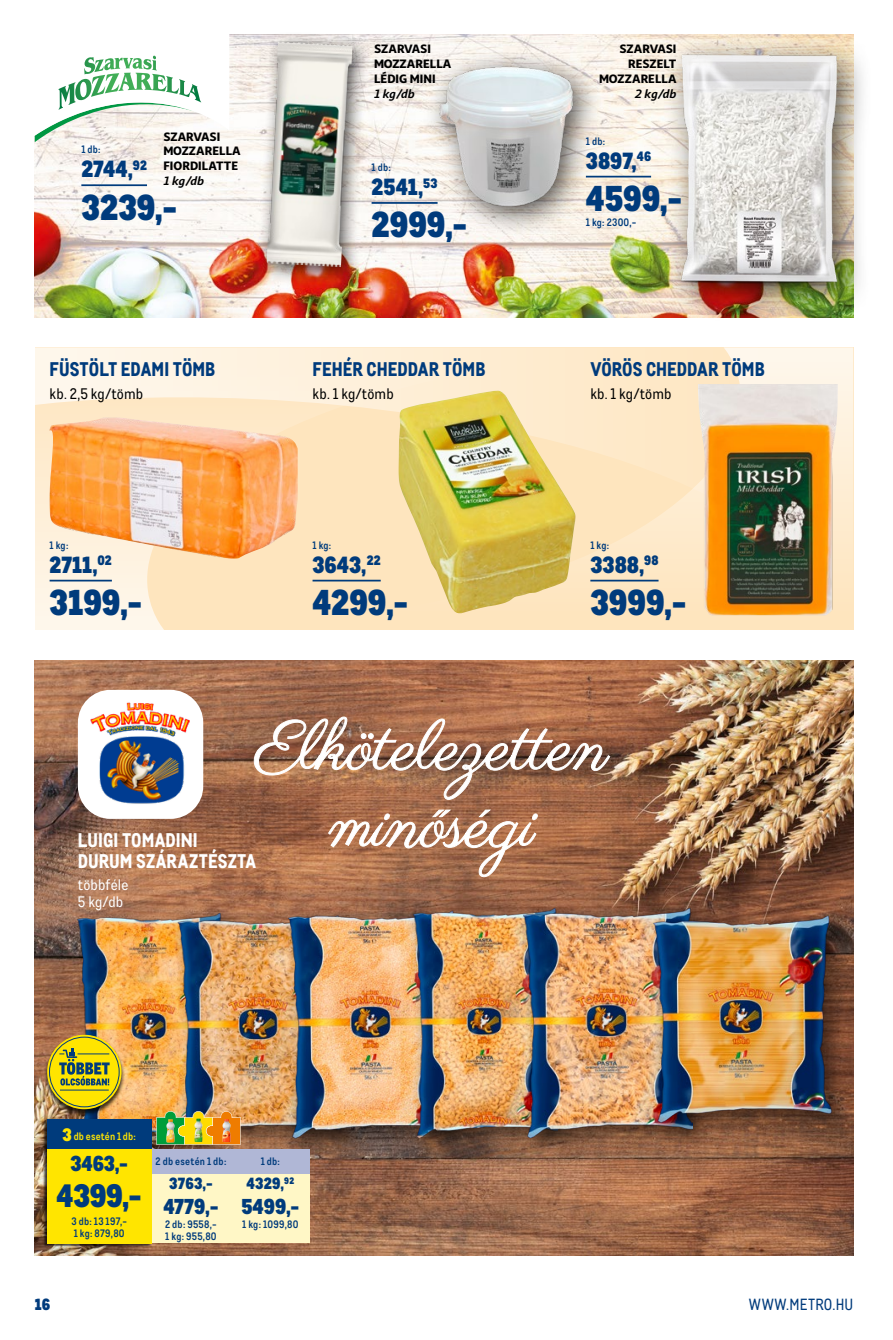
<style>
.page{position:relative;width:893px;height:1340px;background:#fff}
.page>*{position:absolute;margin:0;border:0;box-sizing:border-box;transform-origin:0 0}
.t1{font:900 35px "CA Metro";letter-spacing:-.005em;color:#003b7c}
.t2{font:900 31.5px "CA Metro";color:#003b7c}
.t3{font:900 22.75px "CA Metro";color:#003b7c}
.t4{font:900 21px "CA Metro";color:#003b7c}
.t5{font:800 19.25px "CA Metro";letter-spacing:.005em;color:#003b7c}
.t6{font:800 19.25px/21px "CA Metro";letter-spacing:.005em;color:#fff}
.t7{font:900 15.75px "CA Metro";letter-spacing:.01em;color:#003b7c}
.t8{font:15.75px "CA Metro";letter-spacing:.015em;color:#003b7c}
.t9{font:14.88px "CA Metro";letter-spacing:.01em;color:#000}
.t10{font:14.88px/17.5px "CA Metro";letter-spacing:.01em;color:#fff}
.t11{font:900 12.25px/14.7px "Sana Sans Alt";color:#000}
.t12{font:italic 700 12.25px "Sana Sans Alt";letter-spacing:-.01em;color:#000}
.t13{font:700 10.5px/12.2px "CA Metro";letter-spacing:.025em;color:#003b7c}
.t14{font:700 10.5px "CA Metro";letter-spacing:.015em;color:#ffe500}
.s1{font-weight:900;font-size:17.5px}
</style>
<div class="page">
<svg style="left:35px;top:347px;width:818px;height:283px;background:#fdeacc"></svg>
<img style="left:49px;top:417px;width:249px;height:141px">
<img style="left:399px;top:391px;width:176px;height:224px">
<img style="left:697px;top:384px;width:141px;height:231px">
<hr style="left:50px;top:579px;width:62px;height:2px;background:#003b7c">
<hr style="left:313px;top:579px;width:68px;height:2px;background:#003b7c">
<hr style="left:590px;top:579px;width:68px;height:2px;background:#003b7c">
<img style="left:35px;top:660px;width:818px;height:595px">
<svg style="left:327px;top:809px;width:211px;height:68px"></svg>
<svg style="left:253px;top:716px;width:358px;height:84px;background:#ac8169"></svg>
<div style="left:70px;top:905px;width:174px;height:259px;background:#000;opacity:.5"></div>
<img style="left:78px;top:913px;width:92px;height:229px">
<div style="left:78px;top:690px;width:125px;height:129px;background:#fff;border-radius:33px"></div>
<img style="left:90px;top:702px;width:100px;height:102px">
<div style="left:170px;top:907px;width:193px;height:252px;background:#000;opacity:.5"></div>
<img style="left:175px;top:913px;width:106px;height:226px">
<div style="left:281px;top:903px;width:197px;height:257px;background:#000;opacity:.5"></div>
<img style="left:285px;top:908px;width:121px;height:233px">
<div style="left:406px;top:900px;width:174px;height:259px;background:#000;opacity:.5"></div>
<img style="left:413px;top:908px;width:103px;height:229px">
<div style="left:516px;top:900px;width:198px;height:259px;background:#000;opacity:.5"></div>
<img style="left:523px;top:908px;width:122px;height:229px">
<div style="left:645px;top:907px;width:211px;height:238px;background:#000;opacity:.5"></div>
<img style="left:651px;top:913px;width:183px;height:212px">
<div style="left:231px;top:1148px;width:79px;height:25px;background:#b0b7d6"></div>
<div style="left:231px;top:1218px;width:79px;height:25px;background:#fff7c6"></div>
<div style="left:231px;top:1192px;width:79px;height:26px;background:#fff7c6"></div>
<div style="left:231px;top:1173px;width:79px;height:19px;background:#fff7c6"></div>
<div style="left:151px;top:1148px;width:80px;height:25px;background:#b0b7d6"></div>
<div style="left:151px;top:1218px;width:80px;height:25px;background:#fff7c6"></div>
<div style="left:151px;top:1192px;width:80px;height:26px;background:#fff7c6"></div>
<div style="left:151px;top:1173px;width:80px;height:19px;background:#fff7c6"></div>
<div style="left:43px;top:1118px;width:109px;height:128px;background:#000;opacity:.75"></div>
<div style="left:47px;top:1119px;width:104px;height:29px;background:#003b7c"></div>
<div style="left:47px;top:1213px;width:104px;height:30px;background:#ffe500"></div>
<div style="left:47px;top:1178px;width:104px;height:35px;background:#ffe500"></div>
<div style="left:47px;top:1148px;width:104px;height:30px;background:#ffe500"></div>
<div style="left:44px;top:1034px;width:81px;height:81px;background:#000;opacity:.75"></div>
<svg style="left:47px;top:1034px;width:75px;height:75px;background:#e5d20d"></svg>
<div style="left:49px;top:1036px;width:71px;height:71px;border:1px solid #003b7c;border-radius:50%"></div>
<hr style="left:60px;top:1089px;width:49px;height:1px;background:#003b7c">
<svg style="left:59px;top:1048px;width:51px;height:37px;background:#9ca32f"></svg>
<img style="left:156px;top:1111px;width:85px;height:33px">
<img style="left:35px;top:35px;width:626px;height:282px">
<div style="left:256px;top:31px;width:116px;height:255px;background:#000;opacity:.7"></div>
<img style="left:267px;top:42px;width:86px;height:225px">
<div style="left:422px;top:48px;width:182px;height:188px;background:#000;opacity:.7"></div>
<img style="left:434px;top:61px;width:145px;height:149px">
<div style="left:661px;top:34px;width:211px;height:289px;background:#000;opacity:.7"></div>
<img style="left:675px;top:53px;width:169px;height:248px">
<img style="left:35px;top:139px;width:159px;height:3px">
<svg style="left:35px;top:35px;width:194px;height:104px"></svg>
<hr style="left:372px;top:202px;width:66px;height:2px;background:#003b7c">
<hr style="left:81px;top:184px;width:66px;height:2px;background:#003b7c">
<hr style="left:586px;top:176px;width:65px;height:1px;background:#003b7c">
<p class="t11" style="left:163px;top:128px;width:79px">SZARVASI<br>MOZZARELLA<br>FIORDILATTE</p>
<p class="t12" style="left:163px;top:173px;width:42px">1 kg/db</p>
<p class="t13" style="left:81px;top:142px;width:21px">1 db:</p>
<h3 class="t3" style="left:81px;top:150px;width:67px">2744,<sup>92</sup></h3>
<h1 class="t1" style="left:81px;top:177px;width:97px">3239,-</h1>
<h3 class="t5" style="left:50px;top:353px;width:167px">FÜSTÖLT EDAMI TÖMB</h3>
<h3 class="t9" style="left:50px;top:383px;width:95px">kb. 2,5 kg/tömb</h3>
<p class="t13" style="left:50px;top:538px;width:20px">1 kg:</p>
<h3 class="t3" style="left:50px;top:545px;width:64px">2711,<sup>02</sup></h3>
<h1 class="t1" style="left:50px;top:572px;width:94px">3199,-</h1>
<p class="t11" style="left:374px;top:41px;width:79px">SZARVASI<br>MOZZARELLA<br>LÉDIG MINI</p>
<p class="t12" style="left:374px;top:86px;width:42px">1 kg/db</p>
<p class="t13" style="left:372px;top:160px;width:21px">1 db:</p>
<h3 class="t3" style="left:372px;top:167px;width:67px">2541,<sup>53</sup></h3>
<h1 class="t1" style="left:372px;top:195px;width:97px">2999,-</h1>
<h3 class="t5" style="left:313px;top:353px;width:174px">FEHÉR CHEDDAR TÖMB</h3>
<h3 class="t9" style="left:313px;top:383px;width:83px">kb. 1 kg/tömb</h3>
<p class="t13" style="left:313px;top:538px;width:20px">1 kg:</p>
<h3 class="t3" style="left:313px;top:545px;width:70px">3643,<sup>22</sup></h3>
<h1 class="t1" style="left:313px;top:572px;width:97px">4299,-</h1>
<h3 class="t6" style="left:78px;top:827px;width:180px">LUIGI TOMADINI<br>DURUM SZÁRAZTÉSZTA</h3>
<h3 class="t10" style="left:78px;top:875px;width:52px">többféle<br>5 kg/db</h3>
<p class="t14" style="left:63px;top:1128px;width:75px"><span class="s1">3</span> db esetén 1 db:</p>
<h3 class="t4" style="left:71px;top:1145px;width:59px">3463,-</h3>
<h2 class="t2" style="left:57px;top:1168px;width:87px">4399,-</h2>
<p class="t13" style="left:71px;top:1214px;width:57px">3 db: 13 197,-<br>1 kg: 879,80</p>
<p class="t13" style="left:156px;top:1154px;width:72px">2 db esetén 1 db:</p>
<h3 class="t7" style="left:169px;top:1170px;width:45px">3763,-</h3>
<h3 class="t4" style="left:163px;top:1188px;width:57px">4779,-</h3>
<p class="t13" style="left:165px;top:1217px;width:53px">2 db: 9558,-<br>1 kg: 955,80</p>
<p class="t13" style="left:261px;top:1154px;width:21px">1 db:</p>
<h3 class="t7" style="left:247px;top:1170px;width:49px">4329,<sup>92</sup></h3>
<h3 class="t4" style="left:241px;top:1188px;width:60px">5499,-</h3>
<p class="t13" style="left:242px;top:1217px;width:58px">1 kg: 1099,80</p>
<p class="t11" style="left:599px;top:41px;width:79px;text-align:right">SZARVASI<br>RESZELT<br>MOZZARELLA</p>
<p class="t12" style="left:635px;top:86px;width:43px">2 kg/db</p>
<p class="t13" style="left:586px;top:134px;width:21px">1 db:</p>
<h3 class="t3" style="left:586px;top:141px;width:67px">3897,<sup>46</sup></h3>
<h1 class="t1" style="left:586px;top:168px;width:98px">4599,-</h1>
<p class="t13" style="left:586px;top:216px;width:52px">1 kg: 2300,-</p>
<h3 class="t5" style="left:590px;top:353px;width:176px">VÖRÖS CHEDDAR TÖMB</h3>
<h3 class="t9" style="left:590px;top:383px;width:83px">kb. 1 kg/tömb</h3>
<p class="t13" style="left:590px;top:538px;width:20px">1 kg:</p>
<h3 class="t3" style="left:590px;top:545px;width:70px">3388,<sup>98</sup></h3>
<h1 class="t1" style="left:590px;top:572px;width:98px">3999,-</h1>
<h3 class="t7" style="left:35px;top:1290px;width:17px">16</h3>
<h3 class="t8" style="left:749px;top:1293px;width:106px">WWW.METRO.HU</h3>
</div>
